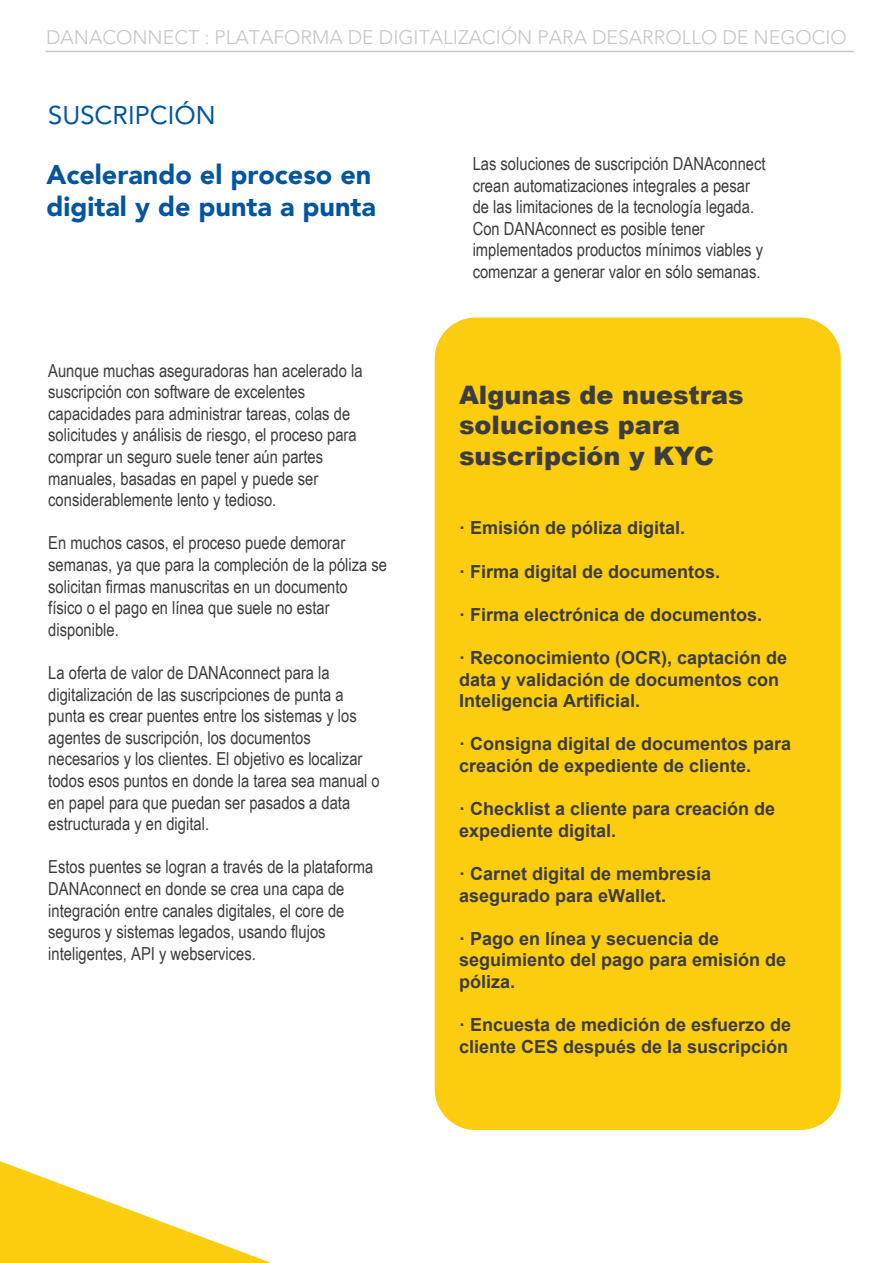
<style>
.page{position:relative;width:893px;height:1263px;background:#fff}
.page>*{position:absolute;margin:0;border:0;box-sizing:border-box;transform-origin:0 0}
.t1{font:900 27px/32.4px "Avenir";color:#03559e}
.t2{font:900 25.5px/30.6px "Arial";color:#3c3c3c}
.t3{font:25.5px "Avenir";color:#03559e}
.t4{font:300 19.5px "Avenir";color:#c9c5c5}
.t5{font:18px/21.6px "Arial Narrow";color:#3c3c3c}
.t6{font:700 18px/21.6px "Arial";color:#3c3c3c}
</style>
<div class="page">
<svg style="left:0;top:1161px;width:271px;height:102px"></svg>
<hr style="left:46px;top:51px;width:808px;height:1px;background:#c9c5c5">
<div style="left:435px;top:317px;width:406px;height:813px;background:#fccd0f;border-radius:41px"></div>
<p class="t4" style="left:46px;top:23px;width:802px">DANACONNECT : PLATAFORMA DE DIGITALIZACIÓN PARA DESARROLLO DE NEGOCIO</p>
<h2 class="t3" style="left:48px;top:96px;width:169px">SUSCRIPCIÓN</h2>
<h1 class="t1" style="left:46px;top:160px;width:331px">Acelerando el proceso en digital y de punta a punta</h1>
<p class="t5" style="left:48px;top:359px;width:316px">Aunque muchas aseguradoras han acelerado la suscripción con software de excelentes capacidades para administrar tareas, colas de solicitudes y análisis de riesgo, el proceso para comprar un seguro suele tener aún partes manuales, basadas en papel y puede ser considerablemente lento y tedioso.</p>
<p class="t5" style="left:48px;top:532px;width:340px">En muchos casos, el proceso puede demorar semanas, ya que para la compleción de la póliza se solicitan firmas manuscritas en un documento<br>físico o el pago en línea que suele no estar disponible.</p>
<p class="t5" style="left:48px;top:661px;width:333px">La oferta de valor de DANAconnect para la digitalización de las suscripciones de punta a punta es crear puentes entre los sistemas y los agentes de suscripción, los documentos necesarios y los clientes. El objetivo es localizar todos esos puntos en donde la tarea sea manual o en papel para que puedan ser pasados a data estructurada y en digital.</p>
<p class="t5" style="left:48px;top:856px;width:326px">Estos puentes se logran a través de la plataforma DANAconnect en donde se crea una capa de integración entre canales digitales, el core de seguros y sistemas legados, usando flujos inteligentes, API y webservices.</p>
<p class="t5" style="left:473px;top:152px;width:294px">Las soluciones de suscripción DANAconnect crean automatizaciones integrales a pesar de las limitaciones de la tecnología legada.<br>Con DANAconnect es posible tener implementados productos mínimos viables y comenzar a generar valor en sólo semanas.</p>
<h2 class="t2" style="left:459px;top:378px;width:286px">Algunas de nuestras soluciones para suscripción y KYC</h2>
<p class="t6" style="left:459px;top:517px;width:228px">· Emisión de póliza digital.</p>
<p class="t6" style="left:459px;top:561px;width:263px">· Firma digital de documentos.</p>
<p class="t6" style="left:459px;top:604px;width:305px">· Firma electrónica de documentos.</p>
<p class="t6" style="left:459px;top:647px;width:330px">· Reconocimiento (OCR), captación de data y validación de documentos con<br>Inteligencia Artificial.</p>
<p class="t6" style="left:459px;top:733px;width:334px">· Consigna digital de documentos para creación de expediente de cliente.</p>
<p class="t6" style="left:459px;top:798px;width:318px">· Checklist a cliente para creación de expediente digital.</p>
<p class="t6" style="left:459px;top:863px;width:254px">· Carnet digital de membresía asegurado para eWallet.</p>
<p class="t6" style="left:459px;top:928px;width:329px">· Pago en línea y secuencia de seguimiento del pago para emisión de póliza.</p>
<p class="t6" style="left:459px;top:1014px;width:334px">· Encuesta de medición de esfuerzo de cliente CES después de la suscripción</p>
</div>
